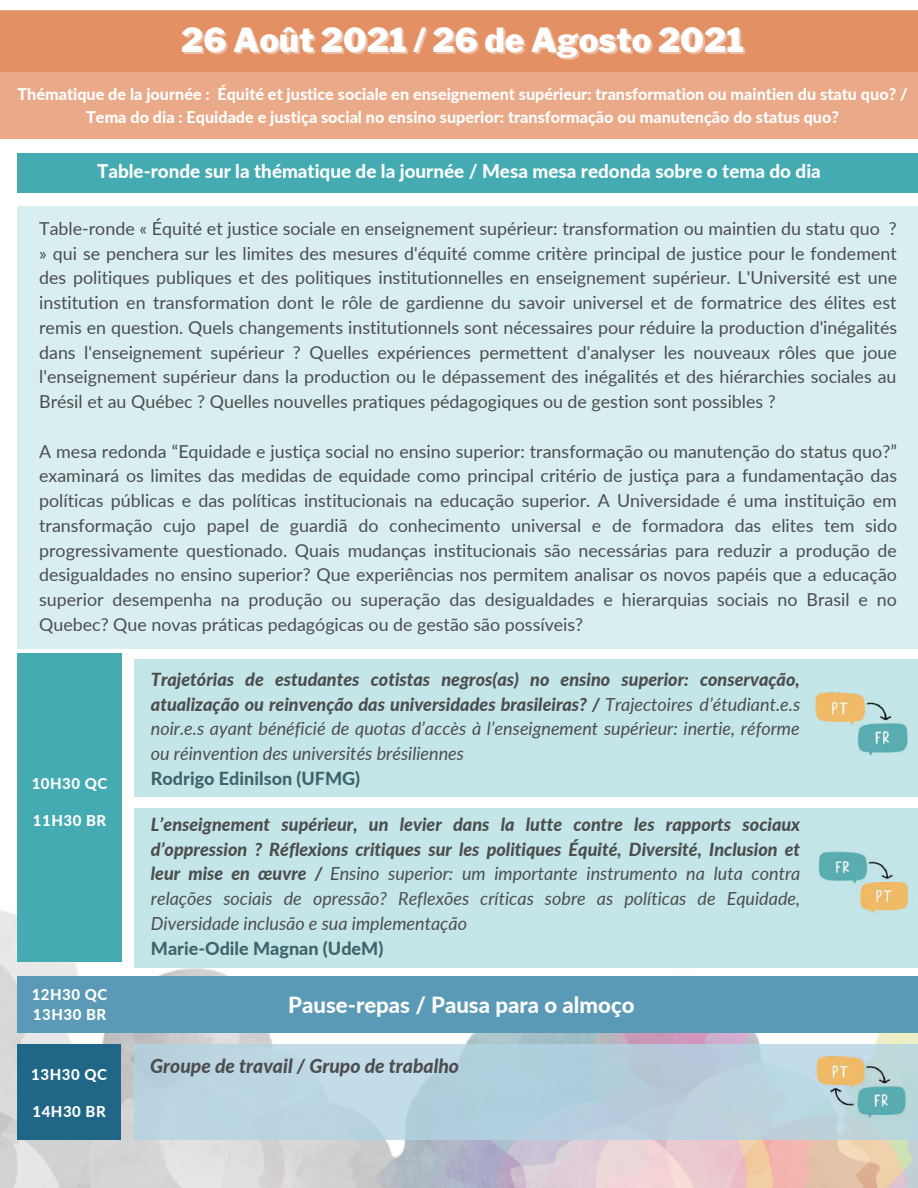
<style>
.page{position:relative;width:918px;height:1188px;background:#fff}
.page>*{position:absolute;margin:0;border:0;box-sizing:border-box;transform-origin:0 0}
.t1{font:900 33px "Libre Franklin";color:#fff}
.t2{font:800 22.2px "Lato";color:#fff}
.t3{font:italic 800 19.35px "Lato";color:#4d4d4d}
.t4{font:800 18.9px "Lato";color:#fff}
.t5{font:italic 800 18px/24.8px "Lato";color:#4d4d4d;text-align:justify}
.t6{font:italic 18px/24.8px "Lato";color:#4d4d4d;text-align:justify}
.t7{font:800 18px "Lato";color:#3d6669}
.t8{font:17.85px/24.8px "Lato";color:#4d4d4d;text-align:justify}
.t9{font:800 16.2px/22.5px "Lato";color:#fff;text-align:center}
.t10{font:800 15px/20.2px "Lato";letter-spacing:.035em;color:#fff}
.s1{font-weight:800}
.s2{font-weight:400}
</style>
<div class="page">
<img style="left:0;top:910px;width:918px;height:278px">
<div style="left:17px;top:976px;width:901px;height:57px;background:#5b9ab6"></div>
<div style="left:17px;top:1045px;width:104px;height:95px;background:#206686"></div>
<div style="left:134px;top:1045px;width:784px;height:95px;background:#b9d2df"></div>
<div style="left:17px;top:654px;width:105px;height:308px;background:#45abb2"></div>
<div style="left:134px;top:808px;width:784px;height:160px;background:#c4e6e8"></div>
<div style="left:134px;top:659px;width:784px;height:138px;background:#c4e6e8"></div>
<div style="left:17px;top:154px;width:901px;height:39px;background:#45abb2"></div>
<div style="left:17px;top:207px;width:901px;height:442px;background:#d8eef0"></div>
<img style="left:796px;top:1045px;width:111px;height:87px">
<img style="left:818px;top:851px;width:91px;height:63px">
<img style="left:815px;top:692px;width:93px;height:64px">
<div style="left:0;top:11px;width:918px;height:128px;background:#eaaa89"></div>
<div style="left:0;top:11px;width:918px;height:60px;background:#e39065"></div>
<h1 class="t1" style="left:181px;top:20px;width:564px">26 Août 2021 / 26 de Agosto 2021</h1>
<p class="t9" style="left:18px;top:83px;width:892px">Thématique de la journée : Équité et justice sociale en enseignement supérieur: transformation ou maintien du statu quo? /<br>Tema do dia : Equidade e justiça social no ensino superior: transformação ou manutenção do status quo?</p>
<p class="t4" style="left:97px;top:160px;width:725px">Table-ronde sur la thématique de la journée / Mesa mesa redonda sobre o tema do dia</p>
<p class="t8" style="left:39px;top:216px;width:860px">Table-ronde « Équité et justice sociale en enseignement supérieur: transformation ou maintien du statu quo ? » qui se penchera sur les limites des mesures d'équité comme critère principal de justice pour le fondement des politiques publiques et des politiques institutionnelles en enseignement supérieur. L'Université est une institution en transformation dont le rôle de gardienne du savoir universel et de formatrice des élites est remis en question. Quels changements institutionnels sont nécessaires pour réduire la production d'inégalités dans l'enseignement supérieur ? Quelles expériences permettent d'analyser les nouveaux rôles que joue l'enseignement supérieur dans la production ou le dépassement des inégalités et des hiérarchies sociales au Brésil et au Québec ? Quelles nouvelles pratiques pédagogiques ou de gestion sont possibles ?</p>
<p class="t8" style="left:39px;top:438px;width:860px">A mesa redonda “Equidade e justiça social no ensino superior: transformação ou manutenção do status quo?” examinará os limites das medidas de equidade como principal critério de justiça para a fundamentação das políticas públicas e das políticas institucionais na educação superior. A Universidade é uma instituição em transformação cujo papel de guardiã do conhecimento universal e de formadora das elites tem sido progressivamente questionado. Quais mudanças institucionais são necessárias para reduzir a produção de desigualdades no ensino superior? Que experiências nos permitem analisar os novos papéis que a educação superior desempenha na produção ou superação das desigualdades e hierarquias sociais no Brasil e no Quebec? Que novas práticas pedagógicas ou de gestão são possíveis?</p>
<p class="t6" style="left:151px;top:667px;width:651px"><span class="s1">Trajetórias de estudantes cotistas negros(as) no ensino superior: conservação, atualização ou reinvenção das universidades brasileiras? /</span> Trajectoires d’étudiant.e.s noir.e.s ayant bénéficié de quotas d’accès à l’enseignement supérieur: inertie, réforme ou réinvention des universités brésiliennes</p>
<p class="t7" style="left:151px;top:767px;width:211px">Rodrigo Edinilson (UFMG)</p>
<p class="t10" style="left:32px;top:773px;width:77px">10H30 QC</p>
<p class="t10" style="left:33px;top:810px;width:75px">11H30 BR</p>
<p class="t5" style="left:151px;top:811px;width:651px">L’enseignement supérieur, un levier dans la lutte contre les rapports sociaux d’oppression ? Réflexions critiques sur les politiques Équité, Diversité, Inclusion et leur mise en œuvre / <span class="s2">Ensino superior: um importante instrumento na luta contra relações sociais de opressão? Reflexões críticas sobre as políticas de Equidade, Diversidade inclusão e sua implementação</span></p>
<p class="t7" style="left:151px;top:937px;width:234px">Marie-Odile Magnan (UdeM)</p>
<p class="t10" style="left:32px;top:984px;width:77px">12H30 QC<br>13H30 BR</p>
<p class="t2" style="left:288px;top:991px;width:348px">Pause-repas / Pausa para o almoço</p>
<p class="t10" style="left:31px;top:1064px;width:77px">13H30 QC</p>
<p class="t10" style="left:32px;top:1101px;width:75px">14H30 BR</p>
<p class="t3" style="left:150px;top:1054px;width:310px">Groupe de travail / Grupo de trabalho</p>
</div>
